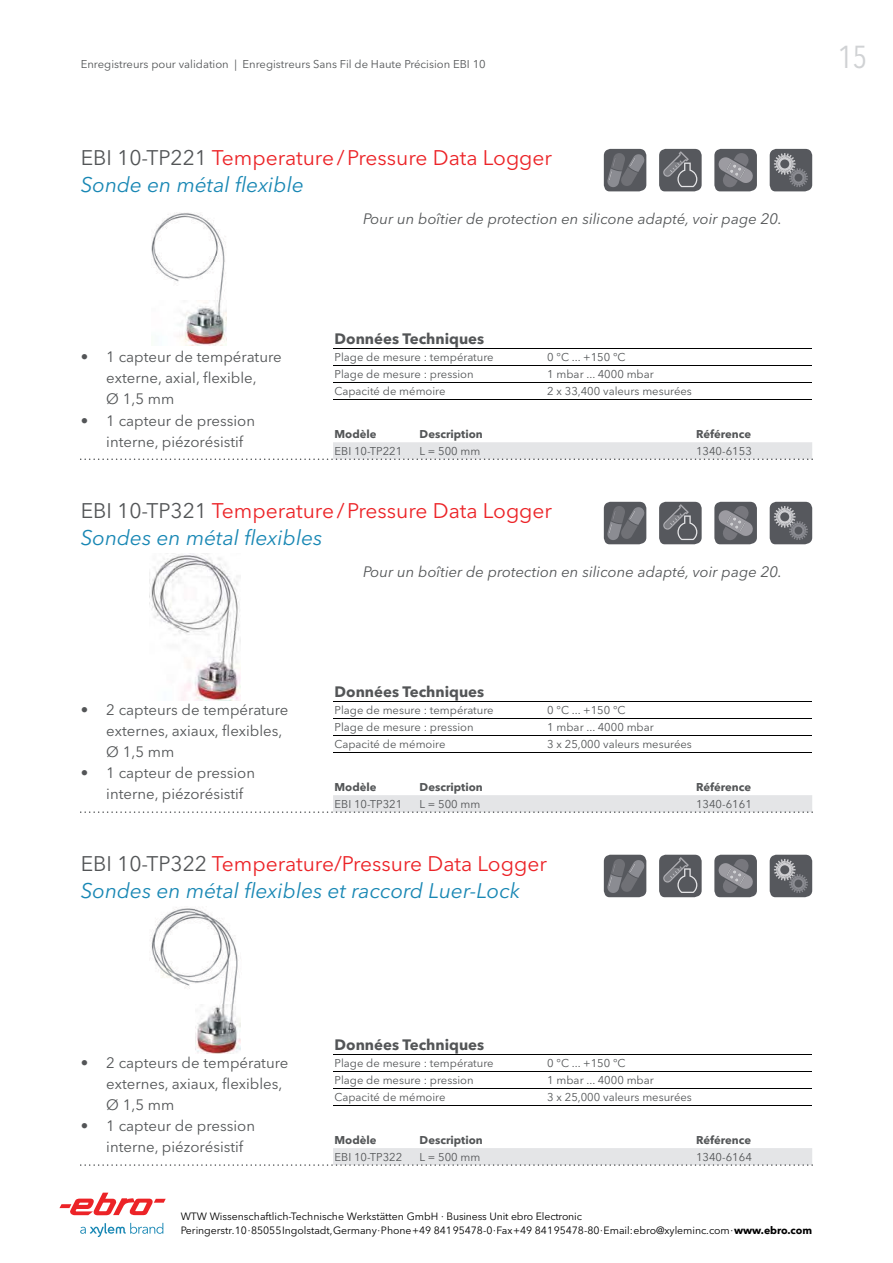
<style>
.page{position:relative;width:893px;height:1263px;background:#fff}
.page>*{position:absolute;margin:0;border:0;box-sizing:border-box;transform-origin:0 0}
.t1{font:condensed 31.5px "Avenir Next LT Pro";color:#d0d2d4}
.t2{font:21px/27px "Avenir Next LT Pro";color:#ec2327}
.t3{font:italic 21px/27px "Avenir Next LT Pro";color:#1887b4}
.t4{font:15px/21px "Avenir Next LT Pro";color:#535557}
.t5{font:italic 15px "Avenir Next LT Pro";color:#535557}
.t6{font:700 15px "Avenir Next LT Pro";color:#535557}
.t7{font:11.25px "Avenir Next LT Pro";color:#535557}
.t8{font:700 11.25px "Avenir Next LT Pro";color:#535557}
.t9{font:10.5px/13.5px "Avenir Next LT Pro";letter-spacing:-.005em;color:#000}
.s1{color:#535557}
.s2{font-style:italic;color:#1887b4}
.s3{font-style:normal;color:#535557}
.s4{font-style:normal;color:#ec2327}
.s5{font-weight:700}
</style>
<div class="page">
<img style="left:151px;top:213px;width:75px;height:132px">
<img style="left:149px;top:554px;width:92px;height:147px">
<img style="left:151px;top:907px;width:90px;height:147px">
<hr style="left:333px;top:348px;width:213px;height:1px;background:#000">
<hr style="left:546px;top:348px;width:266px;height:1px;background:#000">
<hr style="left:333px;top:365px;width:213px;height:1px;background:#000">
<hr style="left:546px;top:365px;width:266px;height:1px;background:#000">
<hr style="left:333px;top:382px;width:213px;height:1px;background:#000">
<hr style="left:546px;top:382px;width:266px;height:1px;background:#000">
<hr style="left:333px;top:399px;width:213px;height:1px;background:#000">
<hr style="left:546px;top:399px;width:266px;height:1px;background:#000">
<hr style="left:333px;top:701px;width:213px;height:1px;background:#000">
<hr style="left:546px;top:701px;width:266px;height:1px;background:#000">
<hr style="left:333px;top:718px;width:213px;height:1px;background:#000">
<hr style="left:546px;top:718px;width:266px;height:1px;background:#000">
<hr style="left:333px;top:735px;width:213px;height:1px;background:#000">
<hr style="left:546px;top:735px;width:266px;height:1px;background:#000">
<hr style="left:333px;top:752px;width:213px;height:1px;background:#000">
<hr style="left:546px;top:752px;width:266px;height:1px;background:#000">
<hr style="left:333px;top:1054px;width:213px;height:1px;background:#000">
<hr style="left:546px;top:1054px;width:266px;height:1px;background:#000">
<hr style="left:333px;top:1071px;width:213px;height:1px;background:#000">
<hr style="left:546px;top:1071px;width:266px;height:1px;background:#000">
<hr style="left:333px;top:1088px;width:213px;height:1px;background:#000">
<hr style="left:546px;top:1088px;width:266px;height:1px;background:#000">
<hr style="left:333px;top:1105px;width:213px;height:1px;background:#000">
<hr style="left:546px;top:1105px;width:266px;height:1px;background:#000">
<svg style="left:80px;top:795px;width:733px;height:18px"></svg>
<svg style="left:80px;top:1148px;width:733px;height:18px"></svg>
<svg style="left:80px;top:442px;width:733px;height:18px"></svg>
<svg style="left:80px;top:1223px;width:83px;height:14px"></svg>
<svg style="left:59px;top:1193px;width:107px;height:22px"></svg>
<svg style="left:659px;top:149px;width:43px;height:42px;background:#696a6f"></svg>
<svg style="left:659px;top:502px;width:43px;height:42px;background:#696a6f"></svg>
<svg style="left:659px;top:855px;width:43px;height:42px;background:#696a6f"></svg>
<svg style="left:714px;top:149px;width:43px;height:42px;background:#727378"></svg>
<svg style="left:714px;top:502px;width:43px;height:42px;background:#727378"></svg>
<svg style="left:714px;top:855px;width:43px;height:42px;background:#727378"></svg>
<svg style="left:770px;top:149px;width:42px;height:42px;background:#6c6e73"></svg>
<svg style="left:770px;top:502px;width:42px;height:42px;background:#6c6e73"></svg>
<svg style="left:770px;top:855px;width:42px;height:42px;background:#6c6e73"></svg>
<svg style="left:604px;top:149px;width:42px;height:42px;background:#696a6f"></svg>
<svg style="left:604px;top:502px;width:42px;height:42px;background:#696a6f"></svg>
<svg style="left:604px;top:855px;width:42px;height:42px;background:#696a6f"></svg>
<p class="t7" style="left:81px;top:60px;width:406px">Enregistreurs pour validation | Enregistreurs Sans Fil de Haute Précision EBI 10</p>
<h2 class="t2" style="left:81px;top:146px;width:473px"><span class="s1">EBI 10-TP221</span> Temperature / Pressure Data Logger<br><span class="s2">Sonde en métal flexible</span></h2>
<h3 class="t4" style="left:106px;top:347px;width:177px;text-indent:-26px">• 1 capteur de température externe, axial, flexible,<br>Ø 1,5 mm</h3>
<h3 class="t4" style="left:106px;top:411px;width:150px;text-indent:-26px">• 1 capteur de pression interne, piézorésistif</h3>
<h3 class="t5" style="left:363px;top:213px;width:420px">Pour un boîtier de protection en silicone adapté, voir page 20.</h3>
<h3 class="t6" style="left:335px;top:332px;width:151px">Données Techniques</h3>
<p class="t7" style="left:335px;top:353px;width:161px">Plage de mesure : température</p>
<p class="t7" style="left:547px;top:353px;width:80px">0 °C ... +150 °C</p>
<p class="t7" style="left:335px;top:370px;width:140px">Plage de mesure : pression</p>
<p class="t7" style="left:547px;top:370px;width:108px">1 mbar ... 4000 mbar</p>
<p class="t7" style="left:335px;top:387px;width:112px">Capacité de mémoire</p>
<p class="t7" style="left:547px;top:387px;width:146px">2 x 33,400 valeurs mesurées</p>
<p class="t8" style="left:335px;top:429px;width:44px">Modèle</p>
<p class="t8" style="left:420px;top:429px;width:65px">Description</p>
<p class="t8" style="left:696px;top:429px;width:57px">Référence</p>
<p class="t7" style="left:335px;top:447px;width:69px">EBI 10-TP221</p>
<p class="t7" style="left:420px;top:447px;width:62px">L = 500 mm</p>
<p class="t7" style="left:696px;top:447px;width:57px">1340-6153</p>
<h2 class="t2" style="left:81px;top:499px;width:473px"><span class="s1">EBI 10-TP321</span> Temperature / Pressure Data Logger<br><span class="s2">Sondes en métal flexibles</span></h2>
<h3 class="t4" style="left:106px;top:700px;width:184px;text-indent:-26px">• 2 capteurs de température externes, axiaux, flexibles,<br>Ø 1,5 mm</h3>
<h3 class="t4" style="left:106px;top:764px;width:150px;text-indent:-26px">• 1 capteur de pression interne, piézorésistif</h3>
<h3 class="t5" style="left:363px;top:566px;width:420px">Pour un boîtier de protection en silicone adapté, voir page 20.</h3>
<h3 class="t6" style="left:335px;top:685px;width:151px">Données Techniques</h3>
<p class="t7" style="left:335px;top:706px;width:161px">Plage de mesure : température</p>
<p class="t7" style="left:547px;top:706px;width:80px">0 °C ... +150 °C</p>
<p class="t7" style="left:335px;top:723px;width:140px">Plage de mesure : pression</p>
<p class="t7" style="left:547px;top:723px;width:108px">1 mbar ... 4000 mbar</p>
<p class="t7" style="left:335px;top:740px;width:112px">Capacité de mémoire</p>
<p class="t7" style="left:547px;top:740px;width:146px">3 x 25,000 valeurs mesurées</p>
<p class="t8" style="left:335px;top:782px;width:44px">Modèle</p>
<p class="t8" style="left:420px;top:782px;width:65px">Description</p>
<p class="t8" style="left:696px;top:782px;width:57px">Référence</p>
<p class="t7" style="left:335px;top:799px;width:69px">EBI 10-TP321</p>
<p class="t7" style="left:420px;top:799px;width:62px">L = 500 mm</p>
<p class="t7" style="left:696px;top:799px;width:57px">1340-6161</p>
<h2 class="t3" style="left:81px;top:852px;width:468px"><span class="s3">EBI 10-TP322</span> <span class="s4">Temperature/Pressure Data Logger<br></span>Sondes en métal flexibles et raccord Luer-Lock</h2>
<h1 class="t1" style="left:838px;top:44px;width:31px">15</h1>
<h3 class="t4" style="left:106px;top:1053px;width:184px;text-indent:-26px">• 2 capteurs de température externes, axiaux, flexibles,<br>Ø 1,5 mm</h3>
<h3 class="t4" style="left:106px;top:1117px;width:150px;text-indent:-26px">• 1 capteur de pression interne, piézorésistif</h3>
<h3 class="t6" style="left:335px;top:1038px;width:151px">Données Techniques</h3>
<p class="t7" style="left:335px;top:1058px;width:161px">Plage de mesure : température</p>
<p class="t7" style="left:547px;top:1058px;width:80px">0 °C ... +150 °C</p>
<p class="t7" style="left:335px;top:1075px;width:140px">Plage de mesure : pression</p>
<p class="t7" style="left:547px;top:1075px;width:108px">1 mbar ... 4000 mbar</p>
<p class="t7" style="left:335px;top:1092px;width:112px">Capacité de mémoire</p>
<p class="t7" style="left:547px;top:1092px;width:146px">3 x 25,000 valeurs mesurées</p>
<p class="t8" style="left:335px;top:1135px;width:44px">Modèle</p>
<p class="t8" style="left:420px;top:1135px;width:65px">Description</p>
<p class="t8" style="left:696px;top:1135px;width:57px">Référence</p>
<p class="t7" style="left:335px;top:1152px;width:69px">EBI 10-TP322</p>
<p class="t7" style="left:420px;top:1152px;width:62px">L = 500 mm</p>
<p class="t7" style="left:696px;top:1152px;width:57px">1340-6164</p>
<p class="t9" style="left:181px;top:1211px;width:633px">WTW Wissenschaftlich-Technische Werkstätten GmbH ∙ Business Unit ebro Electronic<br>Peringerstr. 10 ∙ 85055 Ingolstadt, Germany ∙ Phone +49 841 95478-0 ∙ Fax +49 841 95478-80 ∙ Email: ebro@xyleminc.com ∙ <span class="s5">www.ebro.com</span></p>
</div>
